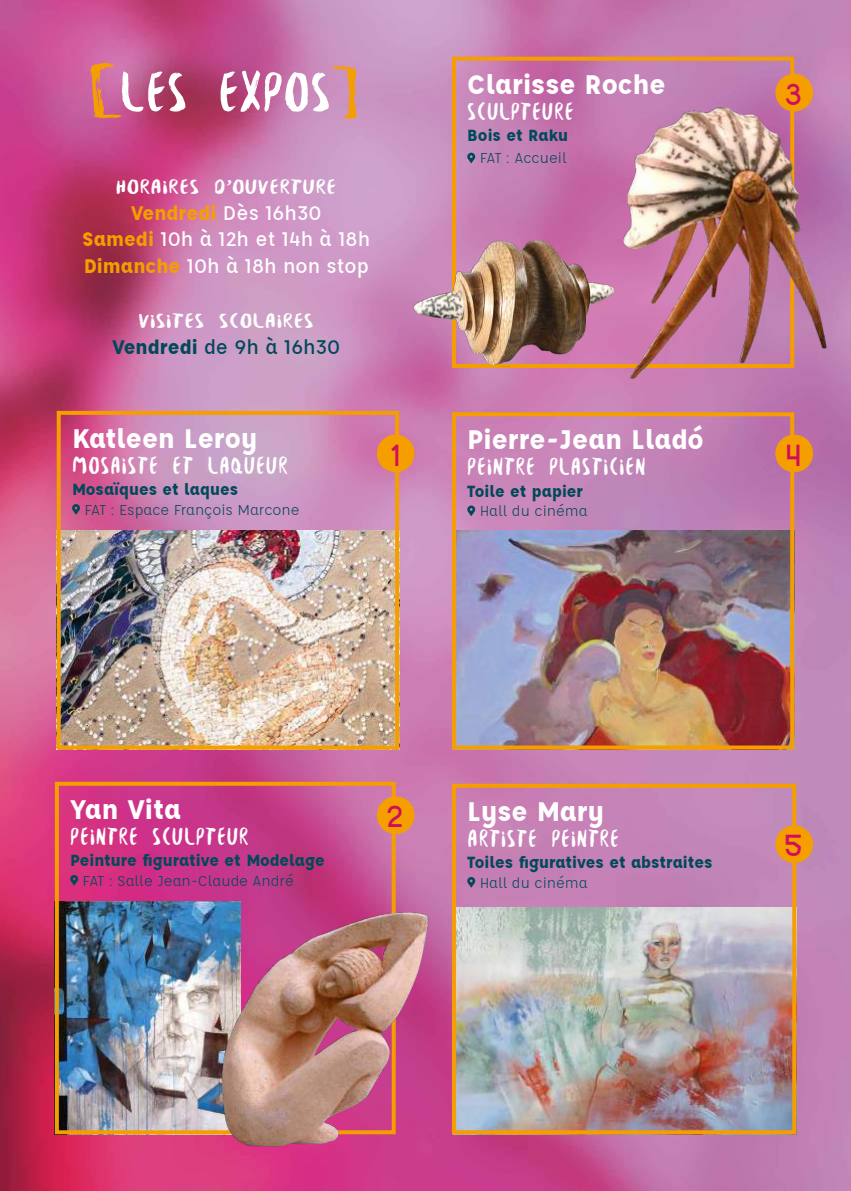
<style>
.page{position:relative;width:851px;height:1191px;background:#fff}
.page>*{position:absolute;margin:0;border:0;box-sizing:border-box;transform-origin:0 0}
.t1{font:59.6px "Besom";color:#fff}
.t2{font:700 30px "Affogato";color:#fff}
.t3{font:26.6px "Alpaca Scarlett Demo";color:#cf0f5b}
.t4{font:26px "Besom";letter-spacing:.02em;color:#fff}
.t5{font:500 22px/26.4px "Affogato";color:#fff;text-align:center}
.t6{font:22px "Besom";color:#fff;scale:1.3 1}
.t7{font:500 22px "Affogato";color:#004959}
.t8{font:700 18px "Affogato";color:#004959}
.t9{font:16px "Affogato";color:#004959}
.s1{font-size:68.4px;color:#f59e00}
.s2{font-weight:700;color:#f59e00}
.s3{font-weight:700}
</style>
<div class="page">
<img style="left:0;top:0;width:850px;height:1191px">
<h1 class="t1" style="left:84px;top:49px;width:276px"><span class="s1">[</span>LES EXPOS<span class="s1">]</span></h1>
<p class="t6" style="left:116px;top:170px;width:171px">HORAIRES D’OUVERTURE</p>
<p class="t5" style="left:82px;top:199px;width:289px"><span class="s2">Vendredi</span> Dès 16h30<br><span class="s2">Samedi</span> 10h à 12h et 14h à 18h<br><span class="s2">Dimanche</span> 10h à 18h non stop</p>
<p class="t6" style="left:139px;top:304px;width:136px">VISITES SCOLAIRES</p>
<p class="t7" style="left:112px;top:333px;width:229px"><span class="s3">Vendredi</span> de 9h à 16h30</p>
<h2 class="t2" style="left:72px;top:419px;width:187px">Katleen Leroy</h2>
<h3 class="t4" style="left:72px;top:446px;width:217px">MOSAISTE ET LAQUEUR</h3>
<p class="t8" style="left:72px;top:478px;width:167px">Mosaïques et laques</p>
<p class="t9" style="left:84px;top:499px;width:216px">FAT : Espace François Marcone</p>
<h3 class="t3" style="left:390px;top:441px;width:10px">1</h3>
<h2 class="t2" style="left:467px;top:65px;width:200px">Clarisse Roche</h2>
<h3 class="t4" style="left:467px;top:92px;width:108px">SCULPTEURE</h3>
<p class="t8" style="left:467px;top:124px;width:102px">Bois et Raku</p>
<p class="t9" style="left:479px;top:148px;width:88px">FAT : Accueil</p>
<h2 class="t2" style="left:467px;top:420px;width:238px">Pierre-Jean Lladó</h2>
<h3 class="t4" style="left:467px;top:448px;width:180px">PEINTRE PLASTICIEN</h3>
<p class="t8" style="left:467px;top:479px;width:117px">Toile et papier</p>
<p class="t9" style="left:479px;top:501px;width:109px">Hall du cinéma</p>
<h3 class="t3" style="left:785px;top:80px;width:17px">3</h3>
<h3 class="t3" style="left:786px;top:441px;width:15px">4</h3>
<h2 class="t2" style="left:70px;top:789px;width:112px">Yan Vita</h2>
<h3 class="t4" style="left:70px;top:817px;width:180px">PEINTRE SCULPTEUR</h3>
<p class="t8" style="left:70px;top:849px;width:256px">Peinture figurative et Modelage</p>
<p class="t9" style="left:83px;top:870px;width:213px">FAT : Salle Jean-Claude André</p>
<h3 class="t3" style="left:387px;top:802px;width:17px">2</h3>
<h2 class="t2" style="left:467px;top:791px;width:138px">Lyse Mary</h2>
<h3 class="t4" style="left:467px;top:819px;width:154px">ARTISTE PEINTRE</h3>
<p class="t8" style="left:467px;top:851px;width:247px">Toiles figuratives et abstraites</p>
<p class="t9" style="left:479px;top:872px;width:109px">Hall du cinéma</p>
<h3 class="t3" style="left:785px;top:831px;width:18px">5</h3>
</div>
